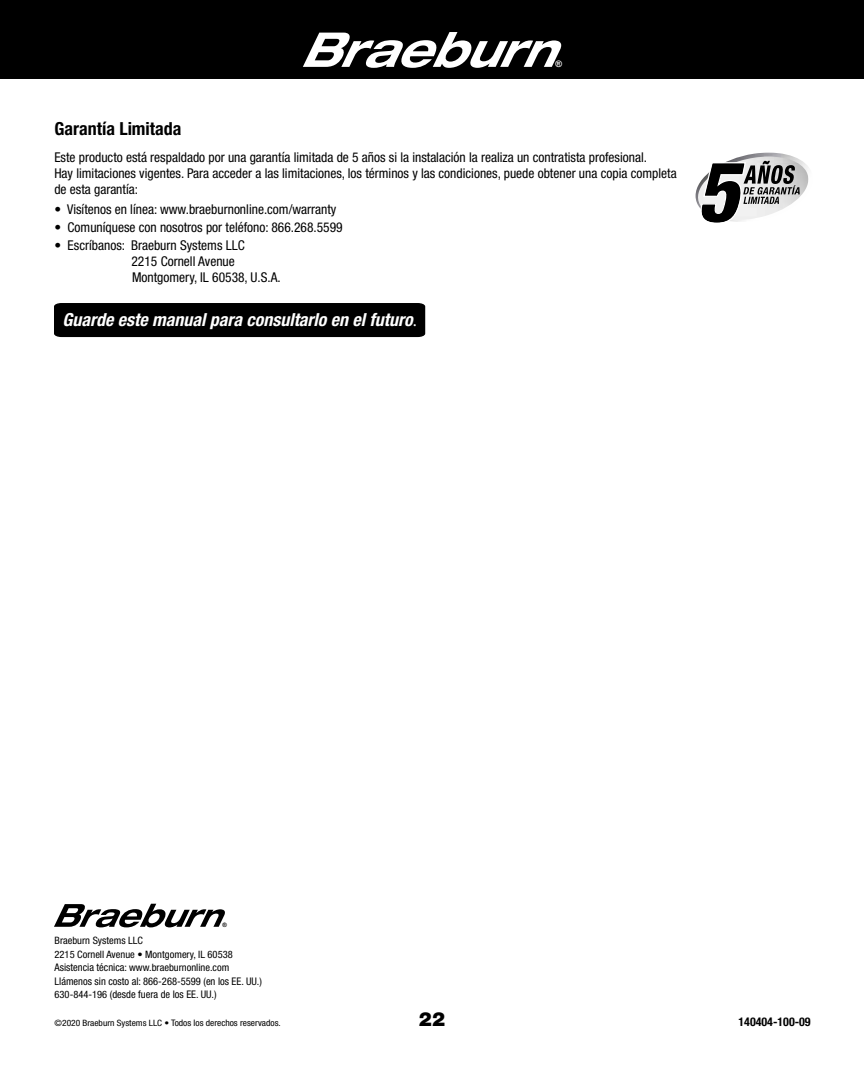
<style>
.page{position:relative;width:864px;height:1080px;background:#fff}
.page>*{position:absolute;margin:0;border:0;box-sizing:border-box;transform-origin:0 0}
.t1{font:900 19.5px "Helvetica Neue LT Std";color:#000}
.t2{font:italic 700 condensed 18px "Helvetica Neue LT Std";color:#fff}
.t3{font:700 condensed 18px "Helvetica Neue LT Std";color:#000}
.t4{font:condensed 13.5px/16.2px "Helvetica Neue LT Std";color:#000}
.t5{font:700 condensed 12px "Helvetica Neue LT Std";color:#000}
.t6{font:condensed 10.5px/13.5px "Helvetica Neue LT Std";color:#000}
.t7{font:condensed 10.2px/13.5px "Helvetica Neue LT Std";color:#000}
.t8{font:condensed 9px "Helvetica Neue LT Std";color:#000;scale:1.05 1}
.t9{font:700 8.85px "Arial";color:#fff}
.t10{font:700 6px "Arial";color:#000}
.s1{font-family:"Minion Pro";font-weight:400;font-style:normal;font-stretch:normal}
.s2{font-size:10.5px}
.s3{font-size:10.2px}
.s4{font-size:8.7px}
</style>
<div class="page">
<div style="left:0;top:0;width:864px;height:79px;background:#000"></div>
<svg style="left:303px;top:32px;width:261px;height:36px"></svg>
<div style="left:54px;top:303px;width:372px;height:35px;background:#000"></div>
<img style="left:696px;top:153px;width:98px;height:50px">
<img style="left:697px;top:157px;width:112px;height:50px">
<svg style="left:699px;top:161px;width:101px;height:62px"></svg>
<svg style="left:54px;top:904px;width:171px;height:23px"></svg>
<p class="t9" style="left:556px;top:58px;width:8px">®</p>
<h2 class="t3" style="left:54px;top:118px;width:129px">Garantía Limitada</h2>
<p class="t4" style="left:54px;top:149px;width:624px">Este producto está respaldado por una garantía limitada de 5 años si la instalación la realiza un contratista profesional.<br>Hay limitaciones vigentes. Para acceder a las limitaciones, los términos y las condiciones, puede obtener una copia completa de esta garantía:</p>
<p class="t4" style="left:54px;top:201px;width:284px">• Visítenos en línea: www.braeburnonline.com/warranty</p>
<p class="t4" style="left:54px;top:219px;width:290px">• Comuníquese con nosotros por teléfono: 866.268.5599</p>
<p class="t4" style="left:132px;top:237px;width:151px;text-indent:-77px">• Escríbanos: Braeburn Systems LLC<br>2215 Cornell Avenue<br>Montgomery, IL 60538, U.S.A.</p>
<h2 class="t2" style="left:63px;top:309px;width:356px">Guarde este manual para consultarlo en el futuro<span class="s1">.</span></h2>
<p class="t10" style="left:222px;top:921px;width:6px">®</p>
<p class="t7" style="left:55px;top:934px;width:180px">Braeburn Systems LLC<br>2215 Cornell Avenue • Montgomery, IL 60538<br><span class="s2">Asistencia técnica:</span> www.braeburnonline.com</p>
<p class="t6" style="left:55px;top:974px;width:209px">Llámenos sin costo al: 866-268-5599 (en los EE. UU.)<br><span class="s3">630-844-196</span> (desde fuera de los EE. UU.)</p>
<p class="t8" style="left:55px;top:1017px;width:217px"><span class="s4">©2020 Braeburn Systems LLC •</span> Todos los derechos reservados.</p>
<h1 class="t1" style="left:419px;top:1008px;width:28px">22</h1>
<p class="t5" style="left:738px;top:1015px;width:74px">140404-100-09</p>
</div>
